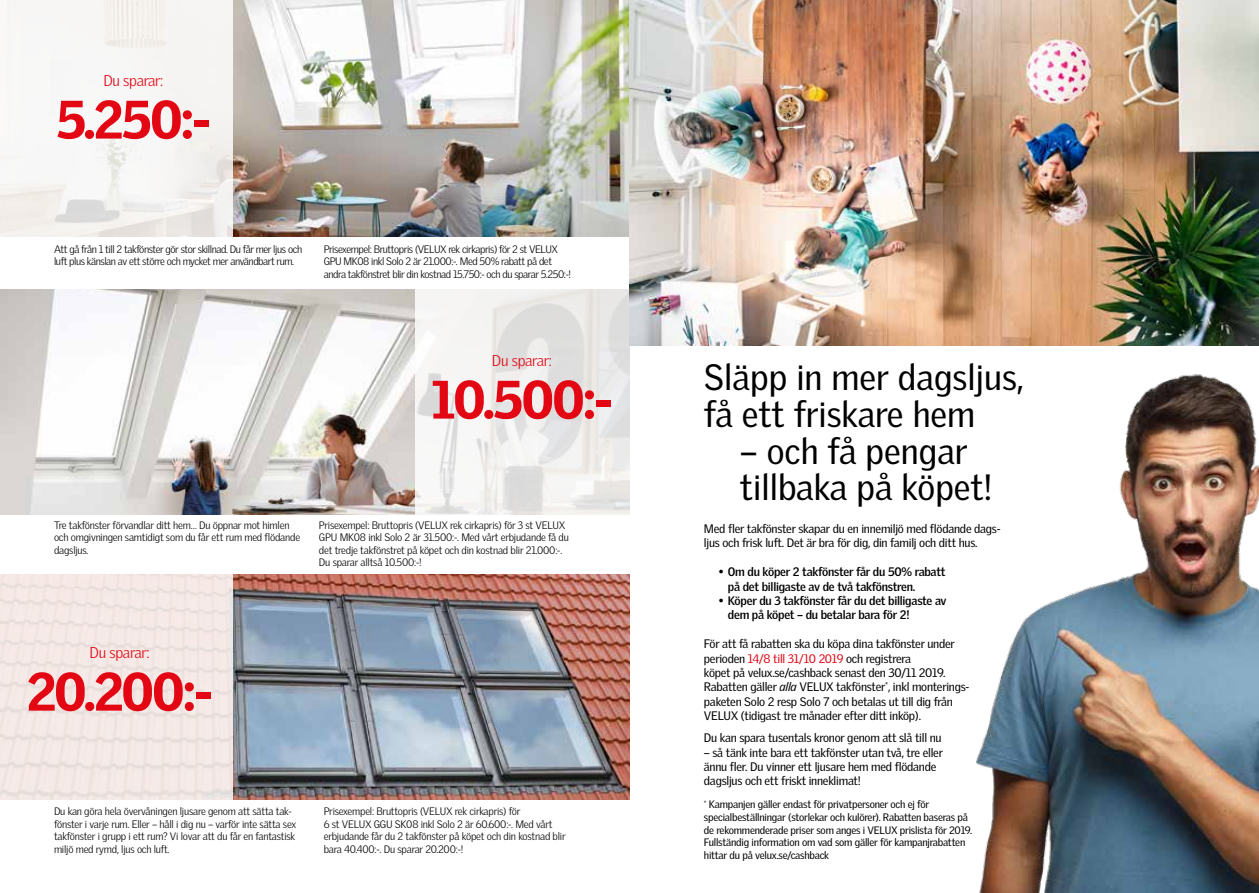
<style>
.page{position:relative;width:1259px;height:893px;background:#fff}
.page>*{position:absolute;margin:0;border:0;box-sizing:border-box;transform-origin:0 0}
.t1{font:900 52.5px "Velux Gothic";letter-spacing:-.035em;color:#e30613}
.t2{font:35.55px/36.6px "Velux Gothic";color:#000}
.t3{font:300 15.3px "Velux Gothic";letter-spacing:-.02em;color:#e30613}
.t4{font:12px/14.4px "Velux Gothic";letter-spacing:-.02em;color:#000}
.t5{font:700 12px/14.4px "Velux Gothic";letter-spacing:-.02em;color:#000}
.t6{font:300 10.5px/12.6px "Velux Gothic";letter-spacing:-.02em;color:#000}
.t7{font:300 10.5px/12.6px "Velux Gothic";letter-spacing:-.04em;color:#000}
.t8{font:10.5px/12.6px "Velux Gothic";letter-spacing:-.02em;color:#000}
.s1{color:#e30613}
.s2{font-style:italic}
</style>
<div class="page">
<img style="left:0;top:289px;width:415px;height:225px">
<img style="left:232px;top:574px;width:397px;height:226px">
<img style="left:232px;top:0;width:397px;height:237px">
<svg style="left:0;top:0;width:232px;height:237px;fill:#f7f6f4"></svg>
<svg style="left:415px;top:289px;width:214px;height:226px"></svg>
<div style="left:0;top:574px;width:232px;height:226px;background:#f4e9e6"></div>
<img style="left:629px;top:0;width:630px;height:346px">
<img style="left:976px;top:374px;width:283px;height:519px">
<h3 class="t3" style="left:103px;top:72px;width:61px">Du sparar:</h3>
<h1 class="t1" style="left:56px;top:86px;width:155px">5.250:-</h1>
<p class="t7" style="left:54px;top:242px;width:250px">Att gå från 1 till 2 takfönster gör stor skillnad. Du får mer ljus och luft plus känslan av ett större och mycket mer användbart rum.</p>
<p class="t7" style="left:324px;top:242px;width:249px">Prisexempel: Bruttopris (VELUX rek cirkapris) för 2 st VELUX<br>GPU MK08 inkl Solo 2 är 21.000:-. Med 50% rabatt på det andra takfönstret blir din kostnad 15.750:- och du sparar 5.250:-!</p>
<h3 class="t3" style="left:492px;top:352px;width:61px">Du sparar:</h3>
<h1 class="t1" style="left:431px;top:366px;width:183px">10.500:-</h1>
<p class="t6" style="left:54px;top:518px;width:248px">Tre takfönster förvandlar ditt hem… Du öppnar mot himlen och omgivningen samtidigt som du får ett rum med flödande dagsljus.</p>
<p class="t6" style="left:319px;top:518px;width:251px">Prisexempel: Bruttopris (VELUX rek cirkapris) för 3 st VELUX GPU MK08 inkl Solo 2 är 31.500:-. Med vårt erbjudande få du det tredje takfönstret på köpet och din kostnad blir 21.000:-.<br>Du sparar alltså 10.500:-!</p>
<h3 class="t3" style="left:90px;top:644px;width:61px">Du sparar:</h3>
<h1 class="t1" style="left:27px;top:658px;width:187px">20.200:-</h1>
<p class="t6" style="left:54px;top:805px;width:244px">Du kan göra hela övervåningen ljusare genom att sätta tak&shy;fönster i varje rum. Eller – håll i dig nu – varför inte sätta sex takfönster i grupp i ett rum? Vi lovar att du får en fantastisk miljö med rymd, ljus och luft.</p>
<p class="t6" style="left:324px;top:805px;width:243px">Prisexempel: Bruttopris (VELUX rek cirkapris) för<br>6 st VELUX GGU SK08 inkl Solo 2 är 60.600:-. Med vårt erbjudande får du 2 takfönster på köpet och din kostnad blir bara 40.400:-. Du sparar 20.200:-!</p>
<h2 class="t2" style="left:704px;top:359px;width:321px">Släpp in mer dagsljus, få ett friskare hem</h2>
<h2 class="t2" style="left:740px;top:432px;width:254px">– och få pengar tillbaka på köpet!</h2>
<p class="t4" style="left:704px;top:521px;width:298px">Med fler takfönster skapar du en innemiljö med flödande dags&shy;ljus och frisk luft. Det är bra för dig, din familj och ditt hus.</p>
<p class="t5" style="left:728px;top:565px;width:219px;text-indent:-9px">• Om du köper 2 takfönster får du 50% rabatt på det billigaste av de två takfönstren.</p>
<p class="t5" style="left:728px;top:593px;width:220px;text-indent:-9px">• Köper du 3 takfönster får du det billigaste av dem på köpet – du betalar bara för 2!</p>
<p class="t4" style="left:704px;top:637px;width:267px">För att få rabatten ska du köpa dina takfönster under perioden <span class="s1">14/8 till 31/10 2019</span> och registrera<br>köpet på velux.se/cashback senast den 30/11 2019.<br>Rabatten gäller <span class="s2">alla</span> VELUX takfönster<sup>*</sup>, inkl monterings&shy;paketen Solo 2 resp Solo 7 och betalas ut till dig från VELUX (tidigast tre månader efter ditt inköp).</p>
<p class="t4" style="left:704px;top:730px;width:239px">Du kan spara tusentals kronor genom att slå till nu</p>
<p class="t4" style="left:704px;top:745px;width:240px">– så tänk inte bara ett takfönster utan två, tre eller ännu fler. Du vinner ett ljusare hem med flödande dagsljus och ett friskt inneklimat!</p>
<p class="t8" style="left:704px;top:798px;width:270px"><sup>*</sup> Kampanjen gäller endast för privatpersoner och ej för specialbeställningar (storlekar och kulörer). Rabatten baseras på de rekommenderade priser som anges i VELUX prislista för 2019.<br>Fullständig information om vad som gäller för kampanjrabatten hittar du på velux.se/cashback</p>
</div>
